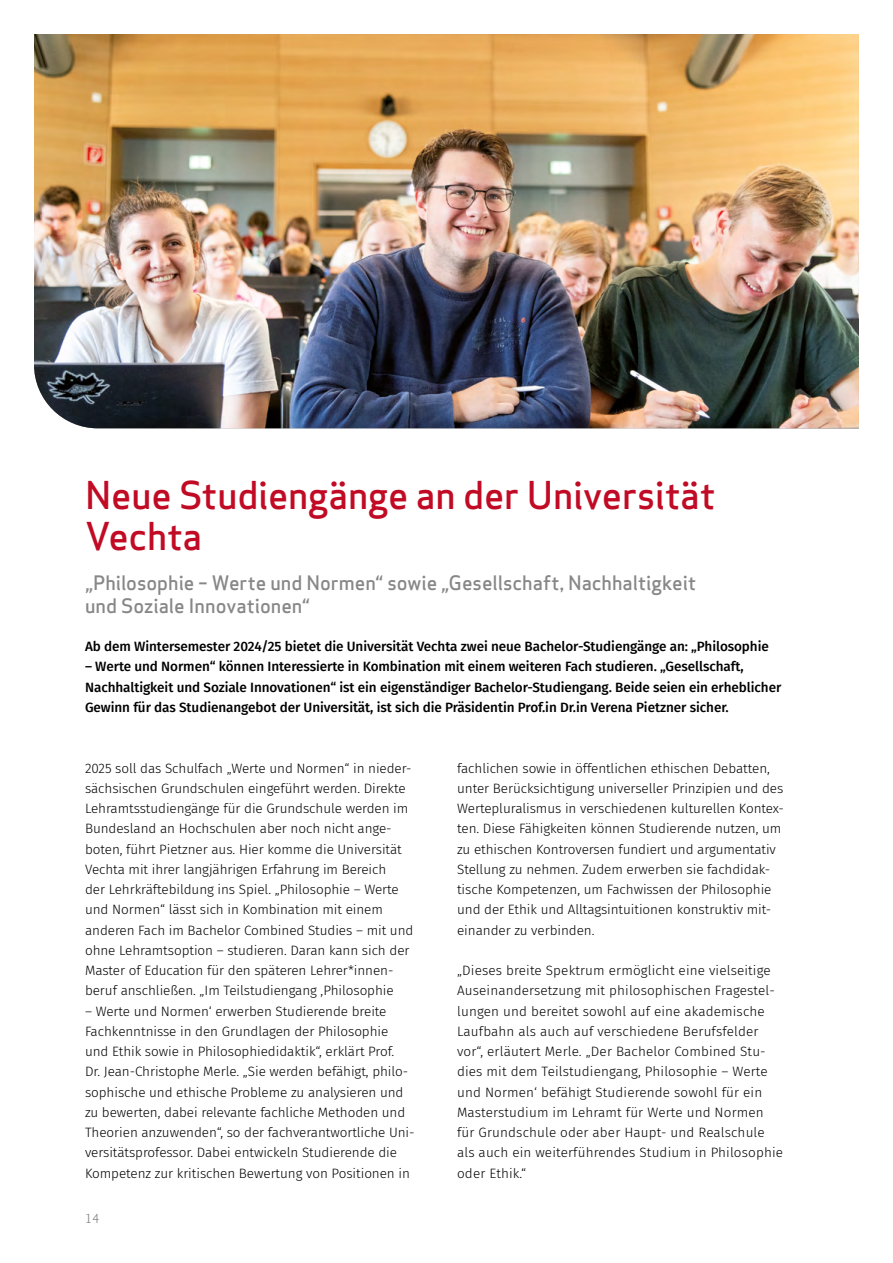
<style>
.page{position:relative;width:893px;height:1263px;background:#fff}
.page>*{position:absolute;margin:0;border:0;box-sizing:border-box;transform-origin:0 0}
.t1{font:500 37.5px/40.5px "Apex Sans";letter-spacing:-.005em;color:#c10b25}
.t2{font:500 19.5px/22.5px "Apex Sans";color:#878787}
.t3{font:300 13.5px/20.2px "Fira Sans";letter-spacing:-.005em;color:#000}
.t4{font:13.5px/20.2px "Fira Sans Medium 2";letter-spacing:-.005em;color:#000}
.t5{font:12px "Apex Sans";color:#878787}
</style>
<div class="page">
<img style="left:34px;top:34px;width:825px;height:394px">
<h1 class="t1" style="left:85px;top:471px;width:632px">Neue Studiengänge an der Universität<br>Vechta</h1>
<h2 class="t2" style="left:85px;top:569px;width:612px">„Philosophie – Werte und Normen“ sowie „Gesellschaft, Nachhaltigkeit und Soziale Innovationen“</h2>
<p class="t4" style="left:85px;top:636px;width:685px">Ab dem Wintersemester 2024/25 bietet die Universität Vechta zwei neue Bachelor-Studiengänge an: „Philosophie</p>
<p class="t4" style="left:85px;top:656px;width:698px">– Werte und Normen“ können Interessierte in Kombination mit einem weiteren Fach studieren. „Gesellschaft,<br>Nachhaltigkeit und Soziale Innovationen“ ist ein eigenständiger Bachelor-Studiengang. Beide seien ein erheblicher<br>Gewinn für das Studienangebot der Universität, ist sich die Präsidentin Prof.in Dr.in Verena Pietzner sicher.</p>
<p class="t3" style="left:85px;top:758px;width:330px">2025 soll das Schulfach „Werte und Normen“ in nieder&shy;sächsischen Grundschulen eingeführt werden. Direkte Lehramtsstudiengänge für die Grundschule werden im Bundesland an Hochschulen aber noch nicht ange&shy;boten, führt Pietzner aus. Hier komme die Universität Vechta mit ihrer langjährigen Erfahrung im Bereich<br>der Lehrkräftebildung ins Spiel. „Philosophie – Werte und Normen“ lässt sich in Kombination mit einem anderen Fach im Bachelor Combined Studies – mit und ohne Lehramtsoption – studieren. Daran kann sich der Master of Education für den späteren Lehrer*innen&shy;beruf anschließen. „Im Teilstudiengang ,Philosophie</p>
<p class="t3" style="left:85px;top:1001px;width:331px">– Werte und Normen‘ erwerben Studierende breite Fachkenntnisse in den Grundlagen der Philosophie und Ethik sowie in Philosophiedidaktik“, erklärt Prof.<br>Dr. Jean-Christophe Merle. „Sie werden befähigt, philo&shy;sophische und ethische Probleme zu analysieren und zu bewerten, dabei relevante fachliche Methoden und Theorien anzuwenden“, so der fachverantwortliche Uni&shy;versitätsprofessor. Dabei entwickeln Studierende die Kompetenz zur kritischen Bewertung von Positionen in</p>
<p class="t5" style="left:85px;top:1209px;width:16px">14</p>
<p class="t3" style="left:457px;top:758px;width:328px">fachlichen sowie in öffentlichen ethischen Debatten, unter Berücksichtigung universeller Prinzipien und des Wertepluralismus in verschiedenen kulturellen Kontex&shy;ten. Diese Fähigkeiten können Studierende nutzen, um zu ethischen Kontroversen fundiert und argumentativ Stellung zu nehmen. Zudem erwerben sie fachdidak&shy;tische Kompetenzen, um Fachwissen der Philosophie und der Ethik und Alltagsintuitionen konstruktiv mit&shy;einander zu verbinden.</p>
<p class="t3" style="left:457px;top:960px;width:327px">„Dieses breite Spektrum ermöglicht eine vielseitige Auseinandersetzung mit philosophischen Fragestel&shy;lungen und bereitet sowohl auf eine akademische Laufbahn als auch auf verschiedene Berufsfelder vor“, erläutert Merle. „Der Bachelor Combined Stu&shy;dies mit dem Teilstudiengang, Philosophie – Werte und Normen‘ befähigt Studierende sowohl für ein Masterstudium im Lehramt für Werte und Normen für Grundschule oder aber Haupt- und Realschule als auch ein weiterführendes Studium in Philosophie oder Ethik.“</p>
</div>
